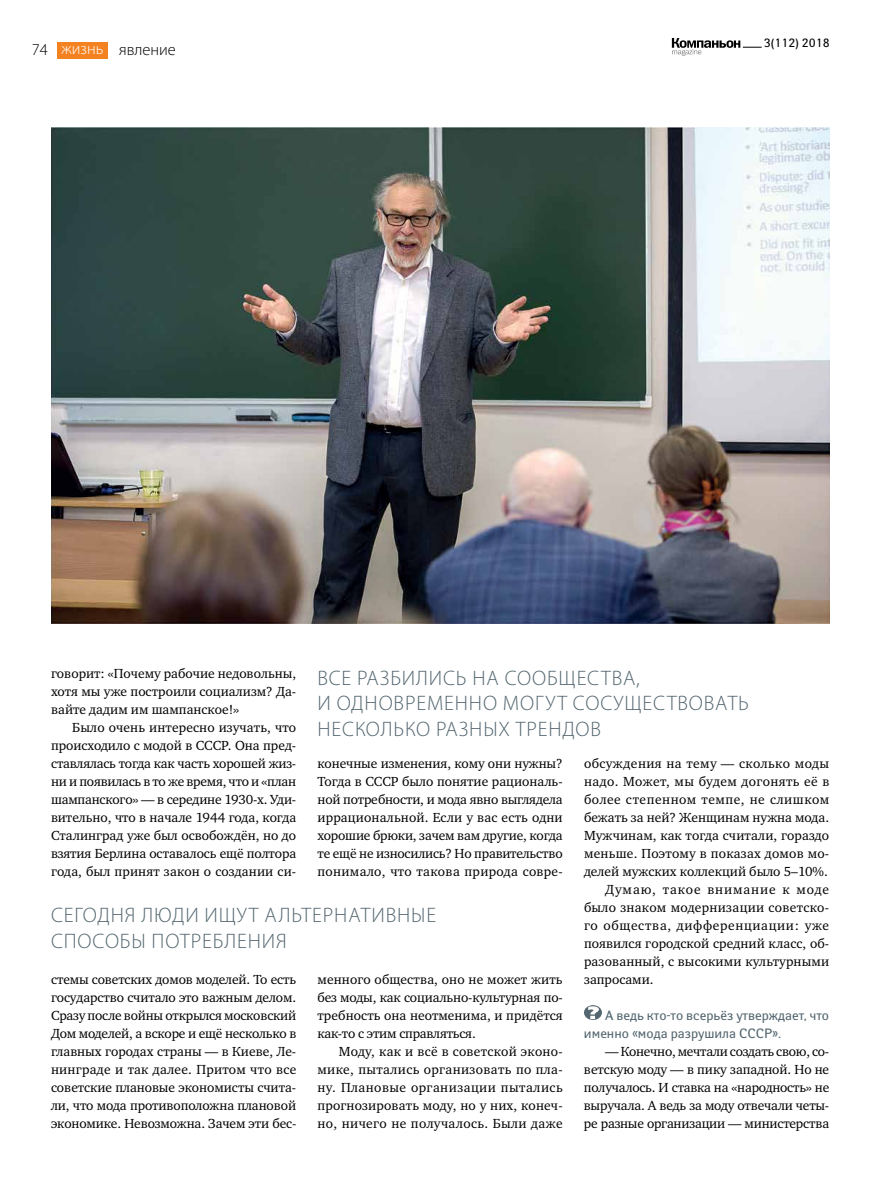
<style>
.page{position:relative;width:893px;height:1191px;background:#fff}
.page>*{position:absolute;margin:0;border:0;box-sizing:border-box;transform-origin:0 0}
.t1{font:300 21px/25.5px "Myriad Pro";letter-spacing:.04em;color:#546670}
.t2{font:300 16.5px "Myriad Pro";color:#000}
.t3{font:300 16.5px "Myriad Pro";color:#fff}
.t4{font:13.5px/18px "Charter ITC";letter-spacing:.01em;color:#000;text-align:justify}
.t5{font:13.5px/18px "Yanus";color:#546670}
.t6{font:13.5px "Charter ITC";letter-spacing:.035em;color:#000}
.t7{font:13.5px "Charter ITC";letter-spacing:.045em;color:#000}
.t8{font:13.5px "Charter ITC";letter-spacing:.03em;color:#000}
.t9{font:13.5px "Charter ITC";letter-spacing:.065em;color:#000}
.t10{font:12px "Yanus";color:#000}
</style>
<div class="page">
<img style="left:51px;top:128px;width:778px;height:496px">
<svg style="left:672px;top:38px;width:90px;height:18px"></svg>
<div style="left:57px;top:42px;width:51px;height:17px;background:#f58220"></div>
<svg style="left:584px;top:1005px;width:18px;height:15px"></svg>
<p class="t2" style="left:32px;top:40px;width:18px">74</p>
<p class="t3" style="left:62px;top:39px;width:43px">жизнь</p>
<p class="t2" style="left:119px;top:40px;width:58px">явление</p>
<p class="t10" style="left:764px;top:36px;width:67px">3(112) 2018</p>
<p class="t4" style="left:51px;top:664px;width:247px">говорит: «Почему рабочие недовольны, хотя мы уже построили социализм? Да&shy;вайте дадим им шампанское!»</p>
<p class="t4" style="left:51px;top:718px;width:247px;text-indent:21px">Было очень интересно изучать, что происходило с модой в СССР. Она пред&shy;ставлялась тогда как часть хорошей жиз&shy;ни и появилась в то же время, что и «план шампанского» — в середине 1930-х. Уди&shy;вительно, что в начале 1944 года, когда Сталинград уже был освобождён, но до взятия Берлина оставалось ещё полтора года, был принят закон о создании си-</p>
<h1 class="t1" style="left:317px;top:664px;width:433px">ВСЕ РАЗБИЛИСЬ НА СООБЩЕСТВА,<br>И ОДНОВРЕМЕННО МОГУТ СОСУЩЕСТВОВАТЬ<br>НЕСКОЛЬКО РАЗНЫХ ТРЕНДОВ</h1>
<p class="t8" style="left:584px;top:754px;width:247px">обсуждения на тему — сколько моды</p>
<p class="t4" style="left:584px;top:772px;width:247px">надо. Может, мы будем догонять её в</p>
<p class="t6" style="left:584px;top:790px;width:247px">более степенном темпе, не слишком</p>
<p class="t4" style="left:584px;top:808px;width:247px">бежать за ней? Женщинам нужна мода.</p>
<p class="t4" style="left:584px;top:826px;width:247px">Мужчинам, как тогда считали, гораздо</p>
<p class="t4" style="left:584px;top:844px;width:247px">меньше. Поэтому в показах домов мо-</p>
<p class="t4" style="left:584px;top:862px;width:245px">делей мужских коллекций было 5–10%.</p>
<p class="t9" style="left:605px;top:880px;width:225px">Думаю, такое внимание к моде</p>
<p class="t4" style="left:584px;top:898px;width:247px">было знаком модернизации советско-</p>
<p class="t7" style="left:584px;top:916px;width:247px">го общества, дифференциации: уже</p>
<p class="t4" style="left:584px;top:934px;width:247px">появился городской средний класс, об-</p>
<p class="t4" style="left:584px;top:952px;width:247px">разованный, с высокими культурными</p>
<p class="t4" style="left:584px;top:970px;width:71px">запросами.</p>
<p class="t5" style="left:584px;top:1006px;width:247px;text-indent:21px">А ведь кто-то всерьёз утверждает, что именно «мода разрушила СССР».</p>
<p class="t4" style="left:584px;top:1042px;width:247px;text-indent:21px">— Конечно, мечтали создать свою, со&shy;ветскую моду — в пику западной. Но не получалось. И ставка на «народность» не выручала. А ведь за моду отвечали четы&shy;ре разные организации — министерства</p>
<p class="t4" style="left:317px;top:754px;width:247px">конечные изменения, кому они нужны?<br>Тогда в СССР было понятие рациональ&shy;ной потребности, и мода явно выглядела иррациональной. Если у вас есть одни хорошие брюки, зачем вам другие, когда те ещё не износились? Но правительство понимало, что такова природа совре-</p>
<h1 class="t1" style="left:51px;top:902px;width:387px">СЕГОДНЯ ЛЮДИ ИЩУТ АЛЬТЕРНАТИВНЫЕ<br>СПОСОБЫ ПОТРЕБЛЕНИЯ</h1>
<p class="t4" style="left:317px;top:970px;width:247px">менного общества, оно не может жить без моды, как социально-культурная по&shy;требность она неотменима, и придётся как-то с этим справляться.</p>
<p class="t4" style="left:317px;top:1042px;width:247px;text-indent:21px">Моду, как и всё в советской эконо&shy;мике, пытались организовать по пла&shy;ну. Плановые организации пытались прогнозировать моду, но у них, конеч&shy;но, ничего не получалось. Были даже</p>
<p class="t4" style="left:51px;top:970px;width:247px">стемы советских домов моделей. То есть государство считало это важным делом.<br>Сразу после войны открылся московский Дом моделей, а вскоре и ещё несколько в главных городах страны — в Киеве, Ле&shy;нинграде и так далее. Притом что все советские плановые экономисты счита&shy;ли, что мода противоположна плановой экономике. Невозможна. Зачем эти бес-</p>
</div>
